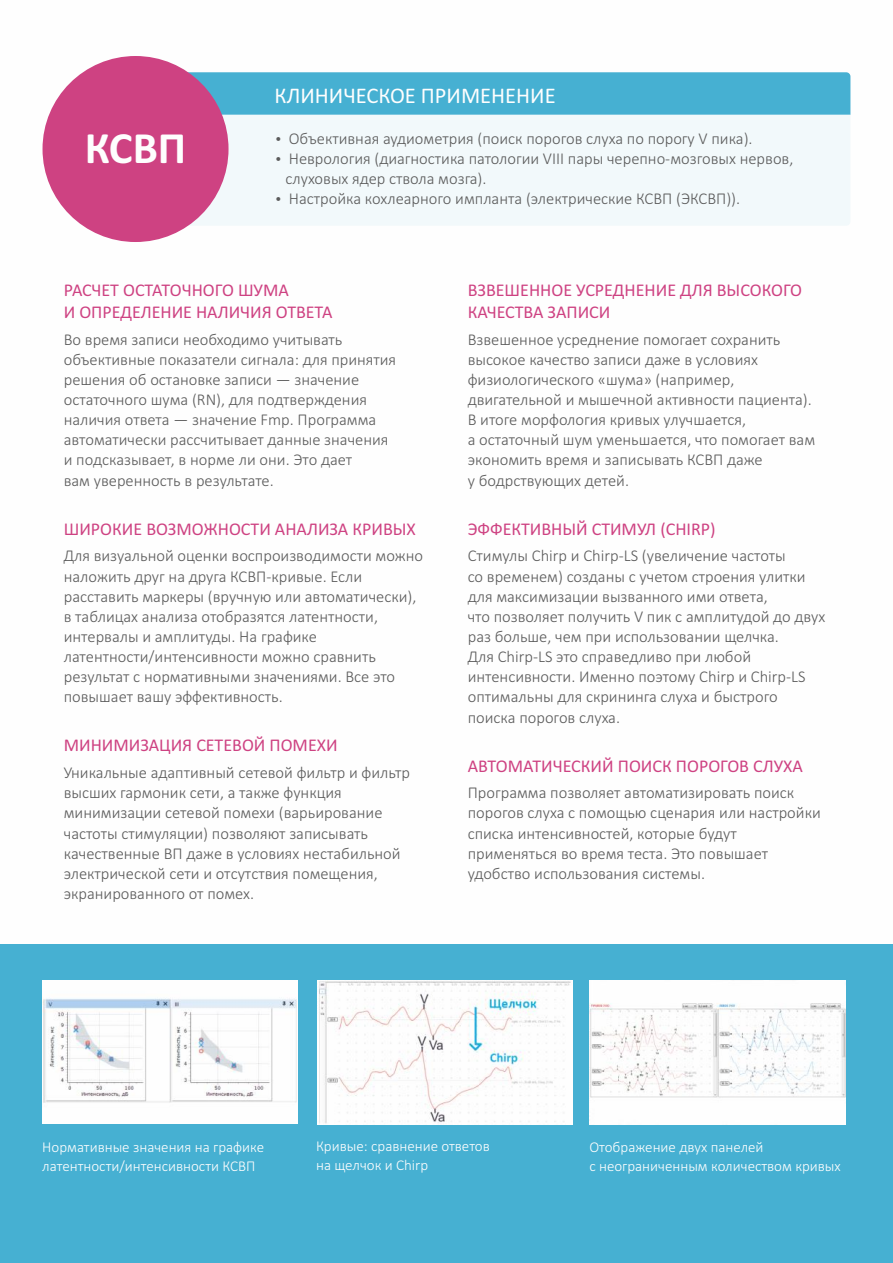
<style>
.page{position:relative;width:893px;height:1263px;background:#fff}
.page>*{position:absolute;margin:0;border:0;box-sizing:border-box;transform-origin:0 0}
.t1{font:700 45px "Calibri";color:#fefefe}
.t2{font:22.5px "Calibri";color:#fefefe}
.t3{font:18px/21.9px "Calibri";color:#ce4282}
.t4{font:300 16.5px/20.1px "Calibri";color:#5b5b5b}
.t5{font:300 15px/18.3px "Calibri";color:#fefefe}
.s1{font-family:"Swiss 721 BT";font-weight:900;font-size:13.5px}
</style>
<div class="page">
<div style="left:0;top:944px;width:893px;height:319px;background:#46b0d2"></div>
<div style="left:189px;top:72px;width:661px;height:43px;background:#46b0d2"></div>
<div style="left:189px;top:115px;width:661px;height:111px;background:#f2f9fb"></div>
<div style="left:43px;top:56px;width:186px;height:186px;background:#ce4282;border-radius:50%"></div>
<img style="left:42px;top:980px;width:256px;height:144px">
<img style="left:317px;top:980px;width:256px;height:144px">
<img style="left:590px;top:980px;width:255px;height:144px">
<h2 class="t2" style="left:274px;top:86px;width:283px">КЛИНИЧЕСКОЕ ПРИМЕНЕНИЕ</h2>
<h1 class="t1" style="left:85px;top:129px;width:103px">КСВП</h1>
<p class="t4" style="left:274px;top:130px;width:480px"><span class="s1">•</span> Объективная аудиометрия (поиск порогов слуха по порогу V пика).</p>
<p class="t4" style="left:286px;top:150px;width:509px;text-indent:-11px"><span class="s1">•</span> Неврология (диагностика патологии VIII пары черепно-мозговых нервов, слуховых ядер ствола мозга).</p>
<p class="t4" style="left:274px;top:190px;width:467px"><span class="s1">•</span> Настройка кохлеарного импланта (электрические КСВП (ЭКСВП)).</p>
<p class="t3" style="left:64px;top:280px;width:270px">РАСЧЕТ ОСТАТОЧНОГО ШУМА<br>И ОПРЕДЕЛЕНИЕ НАЛИЧИЯ ОТВЕТА</p>
<p class="t4" style="left:64px;top:330px;width:334px">Во время записи необходимо учитывать объективные показатели сигнала: для принятия решения об остановке записи — значение остаточного шума (RN), для подтверждения наличия ответа — значение Fmp. Программа автоматически рассчитывает данные значения и подсказывает, в норме ли они. Это дает<br>вам уверенность в результате.</p>
<p class="t3" style="left:64px;top:519px;width:354px">ШИРОКИЕ ВОЗМОЖНОСТИ АНАЛИЗА КРИВЫХ</p>
<p class="t4" style="left:64px;top:547px;width:361px">Для визуальной оценки воспроизводимости можно наложить друг на друга КСВП-кривые. Если расставить маркеры (вручную или автоматически), в таблицах анализа отобразятся латентности, интервалы и амплитуды. На графике латентности/интенсивности можно сравнить результат с нормативными значениями. Все это повышает вашу эффективность.</p>
<p class="t3" style="left:64px;top:736px;width:275px">МИНИМИЗАЦИЯ СЕТЕВОЙ ПОМЕХИ</p>
<p class="t4" style="left:64px;top:764px;width:348px">Уникальные адаптивный сетевой фильтр и фильтр высших гармоник сети, а также функция минимизации сетевой помехи (варьирование частоты стимуляции) позволяют записывать качественные ВП даже в условиях нестабильной электрической сети и отсутствия помещения, экранированного от помех.</p>
<p class="t3" style="left:468px;top:280px;width:336px">ВЗВЕШЕННОЕ УСРЕДНЕНИЕ ДЛЯ ВЫСОКОГО<br>КАЧЕСТВА ЗАПИСИ</p>
<p class="t4" style="left:468px;top:330px;width:349px">Взвешенное усреднение помогает сохранить высокое качество записи даже в условиях физиологического «шума» (например, двигательной и мышечной активности пациента).<br>В итоге морфология кривых улучшается,<br>а остаточный шум уменьшается, что помогает вам экономить время и записывать КСВП даже<br>у бодрствующих детей.</p>
<p class="t3" style="left:468px;top:519px;width:249px">ЭФФЕКТИВНЫЙ СТИМУЛ (CHIRP)</p>
<p class="t4" style="left:468px;top:547px;width:359px">Стимулы Chirp и Chirp-LS (увеличение частоты<br>со временем) созданы с учетом строения улитки для максимизации вызванного ими ответа,<br>что позволяет получить V пик с амплитудой до двух раз больше, чем при использовании щелчка.<br>Для Chirp-LS это справедливо при любой интенсивности. Именно поэтому Chirp и Chirp-LS оптимальны для скрининга слуха и быстрого поиска порогов слуха.</p>
<p class="t3" style="left:468px;top:756px;width:337px">АВТОМАТИЧЕСКИЙ ПОИСК ПОРОГОВ СЛУХА</p>
<p class="t4" style="left:468px;top:784px;width:355px">Программа позволяет автоматизировать поиск порогов слуха с помощью сценария или настройки списка интенсивностей, которые будут применяться во время теста. Это повышает удобство использования системы.</p>
<p class="t5" style="left:42px;top:1139px;width:223px">Нормативные значения на графике латентности/интенсивности КСВП</p>
<p class="t5" style="left:316px;top:1138px;width:175px">Кривые: сравнение ответов на щелчок и Chirp</p>
<p class="t5" style="left:589px;top:1139px;width:253px">Отображение двух панелей<br>с неограниченным количеством кривых</p>
</div>
